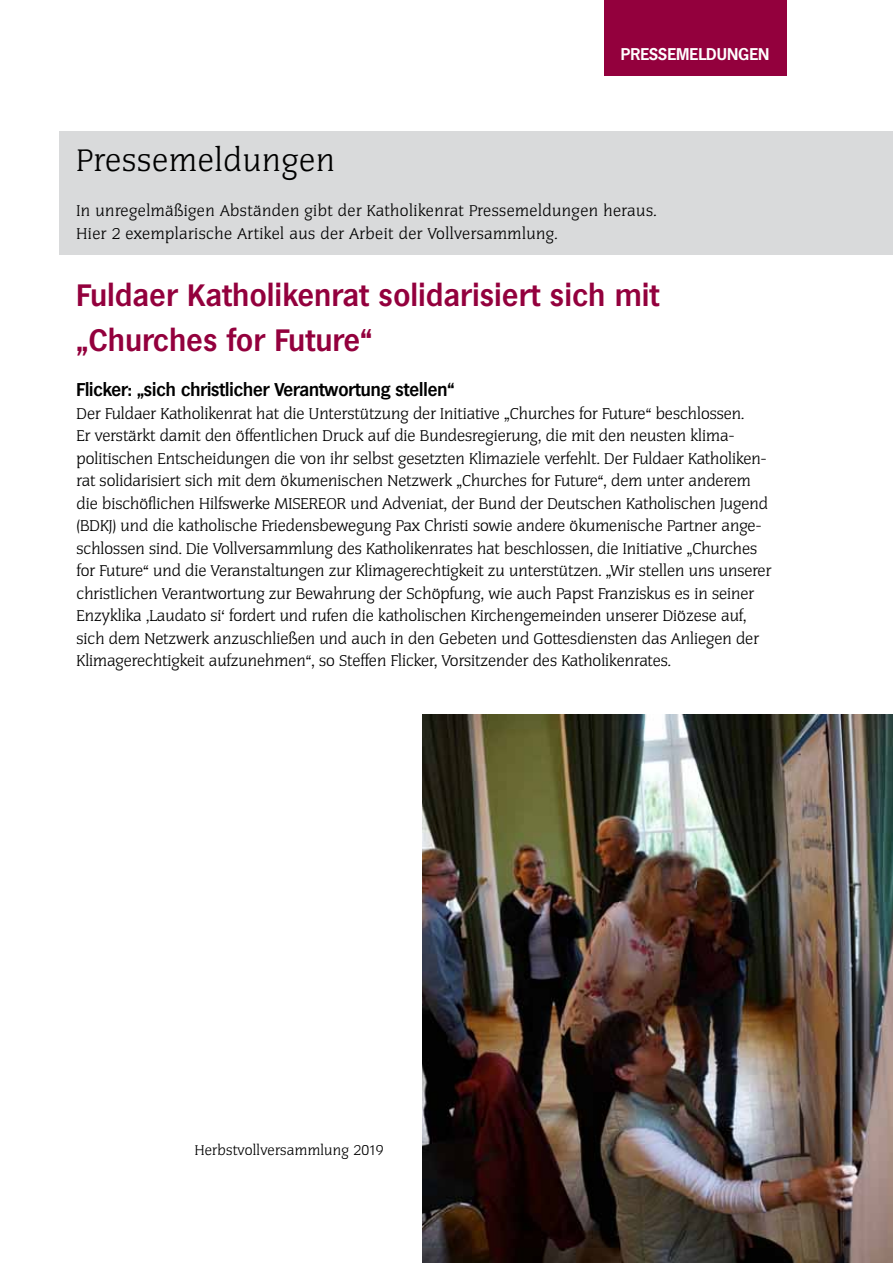
<style>
.page{position:relative;width:893px;height:1263px;background:#fff}
.page>*{position:absolute;margin:0;border:0;box-sizing:border-box;transform-origin:0 0}
.t1{font:600 30px/45px "Hamburg";letter-spacing:.02em;color:#93003d}
.t2{font:300 30px "Congress";letter-spacing:.03em;color:#000}
.t3{font:600 18px "Hamburg";color:#000}
.t4{font:600 16.5px "Hamburg";color:#fff}
.t5{font:300 15px/22.5px "Congress";color:#000}
.t6{font:300 15px/22.5px "Congress";letter-spacing:.03em;color:#000}
.t7{font:300 13.5px "Congress";letter-spacing:.02em;color:#000}
</style>
<div class="page">
<div style="left:60px;top:131px;width:833px;height:123px;background:#d9dadb"></div>
<div style="left:604px;top:0;width:183px;height:75px;background:#93003d"></div>
<img style="left:422px;top:715px;width:471px;height:548px">
<p class="t4" style="left:621px;top:45px;width:150px">Pressemeldungen</p>
<h1 class="t2" style="left:77px;top:142px;width:260px">Pressemeldungen</h1>
<p class="t6" style="left:77px;top:200px;width:581px">In unregelmäßigen Abständen gibt der Katholikenrat Pressemeldungen heraus.<br>Hier 2 exemplarische Artikel aus der Arbeit der Vollversammlung.</p>
<h1 class="t1" style="left:77px;top:274px;width:584px">Fuldaer Katholikenrat solidarisiert sich mit „Churches for Future“</h1>
<p class="t3" style="left:77px;top:380px;width:379px">Flicker: „sich christlicher Verantwortung stellen“</p>
<p class="t5" style="left:77px;top:403px;width:696px">Der Fuldaer Katholikenrat hat die Unterstützung der Initiative „Churches for Future“ beschlossen.<br>Er verstärkt damit den öffentlichen Druck auf die Bundesregierung, die mit den neusten klima&shy;politischen Entscheidungen die von ihr selbst gesetzten Klimaziele verfehlt. Der Fuldaer Katholiken&shy;rat solidarisiert sich mit dem ökumenischen Netzwerk „Churches for Future“, dem unter anderem die -bischöflichen Hilfswerke MISEREOR und Adveniat, der Bund der Deutschen Katholischen Jugend (BDKJ) und die katholische Friedensbewegung Pax Christi sowie andere ökumenische Partner ange&shy;schlossen sind. Die Vollversammlung des Katholikenrates hat beschlossen, die Initiative „Churches for Future“ und die Veranstaltungen zur Klimagerechtigkeit zu unterstützen. „Wir stellen uns unserer christlichen Verantwortung zur Bewahrung der Schöpfung, wie auch Papst Franziskus es in seiner Enzyklika ‚Laudato si‘ fordert und rufen die katholischen Kirchengemeinden unserer Diözese auf, sich dem Netzwerk anzuschließen und auch in den Gebeten und Gottesdiensten das Anliegen der Klimagerechtigkeit aufzunehmen“, so Steffen Flicker, Vorsitzender des Katholikenrates.</p>
<p class="t7" style="left:195px;top:1142px;width:190px">Herbstvollversammlung 2019</p>
</div>
